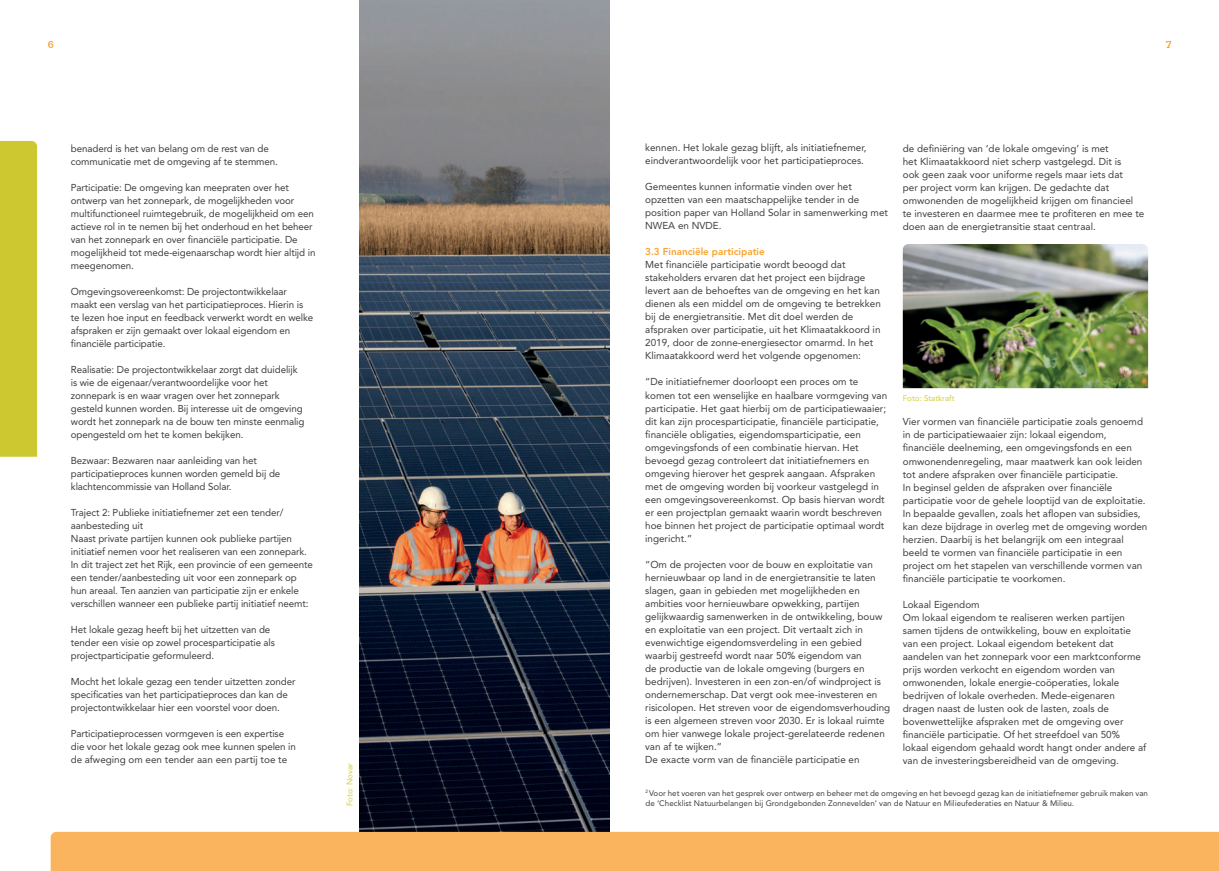
<style>
.page{position:relative;width:1219px;height:871px;background:#fff}
.page>*{position:absolute;margin:0;border:0;box-sizing:border-box;transform-origin:0 0}
.t1{font:10px/13px "Avenir";color:#3e3e3f}
.t2{font:800 10px "Avenir LT Std";color:#f9a32e}
.t3{font:10px "Calvert";color:#f79a24}
.t4{font:8px/9.6px "Avenir";color:#3e3e3f}
.t5{font:8px "Avenir";color:#d1cd3b}
.s1{font-style:inherit}
</style>
<div class="page">
<img style="left:359px;top:0;width:250px;height:831px">
<div style="left:0;top:141px;width:37px;height:315px;background:#cec830"></div>
<div style="left:51px;top:831px;width:1168px;height:39px;background:#f9b45d"></div>
<img style="left:903px;top:244px;width:245px;height:144px">
<p class="t3" style="left:48px;top:38px;width:7px">6</p>
<p class="t1" style="left:71px;top:142px;width:209px">benaderd is het van belang om de rest van de communicatie met de omgeving af te stemmen.</p>
<p class="t1" style="left:71px;top:181px;width:246px">Participatie: De omgeving kan meepraten over het ontwerp van het zonnepark, de mogelijkheden voor multifunctioneel ruimtegebruik, de mogelijkheid om een actieve rol in te nemen bij het onderhoud en het beheer van het zonnepark en over financiële participatie. De mogelijkheid tot mede-eigenaarschap wordt hier altijd in meegenomen.</p>
<p class="t1" style="left:71px;top:285px;width:244px">Omgevingsovereenkomst: De projectontwikkelaar maakt een verslag van het participatieproces. Hierin is te lezen hoe input en feedback verwerkt wordt en welke afspraken er zijn gemaakt over lokaal eigendom en financiële participatie.</p>
<p class="t1" style="left:71px;top:363px;width:235px">Realisatie: De projectontwikkelaar zorgt dat duidelijk is wie de eigenaar/verantwoordelijke voor het zonnepark is en waar vragen over het zonnepark gesteld kunnen worden. Bij interesse uit de omgeving wordt het zonnepark na de bouw ten minste eenmalig opengesteld om het te komen bekijken.</p>
<p class="t1" style="left:71px;top:454px;width:211px">Bezwaar: Bezwaren naar aanleiding van het participatieproces kunnen worden gemeld bij de klachtencommissie van Holland Solar.</p>
<p class="t1" style="left:71px;top:506px;width:244px">Traject 2: Publieke initiatiefnemer zet een tender/ aanbesteding uit<br>Naast private partijen kunnen ook publieke partijen initiatief nemen voor het realiseren van een zonnepark.<br>In dit traject zet het Rijk, een provincie of een gemeente een tender/aanbesteding uit voor een zonnepark op hun areaal. Ten aanzien van participatie zijn er enkele verschillen wanneer een publieke partij initiatief neemt:</p>
<p class="t1" style="left:71px;top:623px;width:206px">Het lokale gezag heeft bij het uitzetten van de tender een visie op zowel procesparticipatie als projectparticipatie geformuleerd.</p>
<p class="t1" style="left:71px;top:675px;width:226px">Mocht het lokale gezag een tender uitzetten zonder specificaties van het participatieproces dan kan de projectontwikkelaar hier een voorstel voor doen.</p>
<p class="t1" style="left:71px;top:727px;width:227px">Participatieprocessen vormgeven is een expertise die voor het lokale gezag ook mee kunnen spelen in de afweging om een tender aan een partij toe te</p>
<p class="t5" style="left:344px;top:806px;width:45px;rotate:-90deg">Foto: Novar</p>
<p class="t3" style="left:1166px;top:38px;width:7px">7</p>
<p class="t1" style="left:645px;top:142px;width:223px">kennen. Het lokale gezag blijft, als initiatiefnemer, eindverantwoordelijk voor het participatieproces.</p>
<p class="t1" style="left:645px;top:181px;width:244px">Gemeentes kunnen informatie vinden over het opzetten van een maatschappelijke tender in de position paper van Holland Solar in samenwerking met NWEA en NVDE.</p>
<p class="t2" style="left:645px;top:246px;width:121px">3.3 Financiële participatie</p>
<p class="t1" style="left:645px;top:259px;width:237px">Met financiële participatie wordt beoogd dat stakeholders ervaren dat het project een bijdrage levert aan de behoeftes van de omgeving en het kan dienen als een middel om de omgeving te betrekken bij de energietransitie. Met dit doel werden de afspraken over participatie, uit het Klimaatakkoord in 2019, door de zonne-energiesector omarmd. In het Klimaatakkoord werd het volgende opgenomen:</p>
<p class="t1" style="left:645px;top:376px;width:243px">“De initiatiefnemer doorloopt een proces om te komen tot een wenselijke en haalbare vormgeving van participatie. Het gaat hierbij om de participatiewaaier; dit kan zijn procesparticipatie, financiële participatie, financiële obligaties, eigendomsparticipatie, een omgevingsfonds of een combinatie hiervan. Het bevoegd gezag controleert dat initiatiefnemers en omgeving hierover het gesprek aangaan. Afspraken met de omgeving worden bij voorkeur vastgelegd in een omgevingsovereenkomst. Op basis hiervan wordt er een projectplan gemaakt waarin wordt beschreven hoe binnen het project de participatie optimaal wordt ingericht.”</p>
<p class="t1" style="left:645px;top:558px;width:247px">“Om de projecten voor de bouw en exploitatie van hernieuwbaar op land in de energietransitie te laten slagen, gaan in gebieden met mogelijkheden en ambities voor hernieuwbare opwekking, partijen gelijkwaardig samenwerken in de ontwikkeling, bouw en exploitatie van een project. Dit vertaalt zich in evenwichtige eigendomsverdeling in een gebied waarbij gestreefd wordt naar 50% eigendom van<br>de productie van de lokale omgeving (burgers en bedrijven). Investeren in een zon-en/of windproject is ondernemerschap. Dat vergt ook mee-investeren en risicolopen. Het streven voor de eigendomsverhouding is een algemeen streven voor 2030. Er is lokaal ruimte om hier vanwege lokale project-gerelateerde redenen van af te wijken.”<br>De exacte vorm van de financiële participatie en</p>
<p class="t4" style="left:645px;top:788px;width:504px"><sup>2</sup> Voor het voeren van het gesprek over ontwerp en beheer met de omgeving en het bevoegd gezag kan de initiatiefnemer gebruik maken van de ‘Checklist Natuurbelangen bij Grondgebonden Zonnevelden’ van de Natuur en Milieufederaties en Natuur &amp; Milieu.</p>
<p class="t1" style="left:903px;top:142px;width:243px">de definiëring van ‘de lokale omgeving’ is met<br>het Klimaatakkoord niet scherp vastgelegd. Dit is<br>ook geen zaak voor uniforme regels maar iets dat<br>per project vorm kan krijgen. De gedachte dat omwonenden de mogelijkheid krijgen om financieel te investeren en daarmee mee te profiteren en mee te doen aan de energietransitie staat centraal.</p>
<p class="t5" style="left:903px;top:392px;width:53px">Foto: Statkraft</p>
<p class="t1" style="left:903px;top:415px;width:246px">Vier vormen van financiële participatie zoals genoemd in de participatiewaaier zijn: lokaal eigendom, financiële deelneming, een omgevingsfonds en een omwonendenregeling, maar maatwerk kan ook leiden tot andere afspraken over financiële participatie.<br>In beginsel gelden de afspraken over financiële participatie voor de gehele looptijd van de exploitatie.<br>In bepaalde gevallen, zoals het aflopen van subsidies, kan deze bijdrage in overleg met de omgeving worden herzien. Daarbij is het belangrijk om een integraal beeld te vormen van financiële participatie in een project om het stapelen van verschillende vormen van financiële participatie te voorkomen.</p>
<p class="t1" style="left:903px;top:597px;width:245px">Lokaal Eigendom<br>Om lokaal eigendom te realiseren werken partijen samen tijdens de ontwikkeling, bouw en exploitatie van een project. Lokaal eigendom betekent dat aandelen van het zonnepark voor een marktconforme prijs worden verkocht en eigendom worden van omwonenden, lokale energie-coöperaties, lokale bedrijven of lokale overheden. Mede-eigenaren dragen naast de lusten ook de lasten, zoals de bovenwettelijke afspraken met de omgeving over financiële participatie. Of <span class="s1">het</span> streefdoel van 50% lokaal eigendom gehaald wordt hangt onder andere af van de investeringsbereidheid van de omgeving.</p>
</div>
